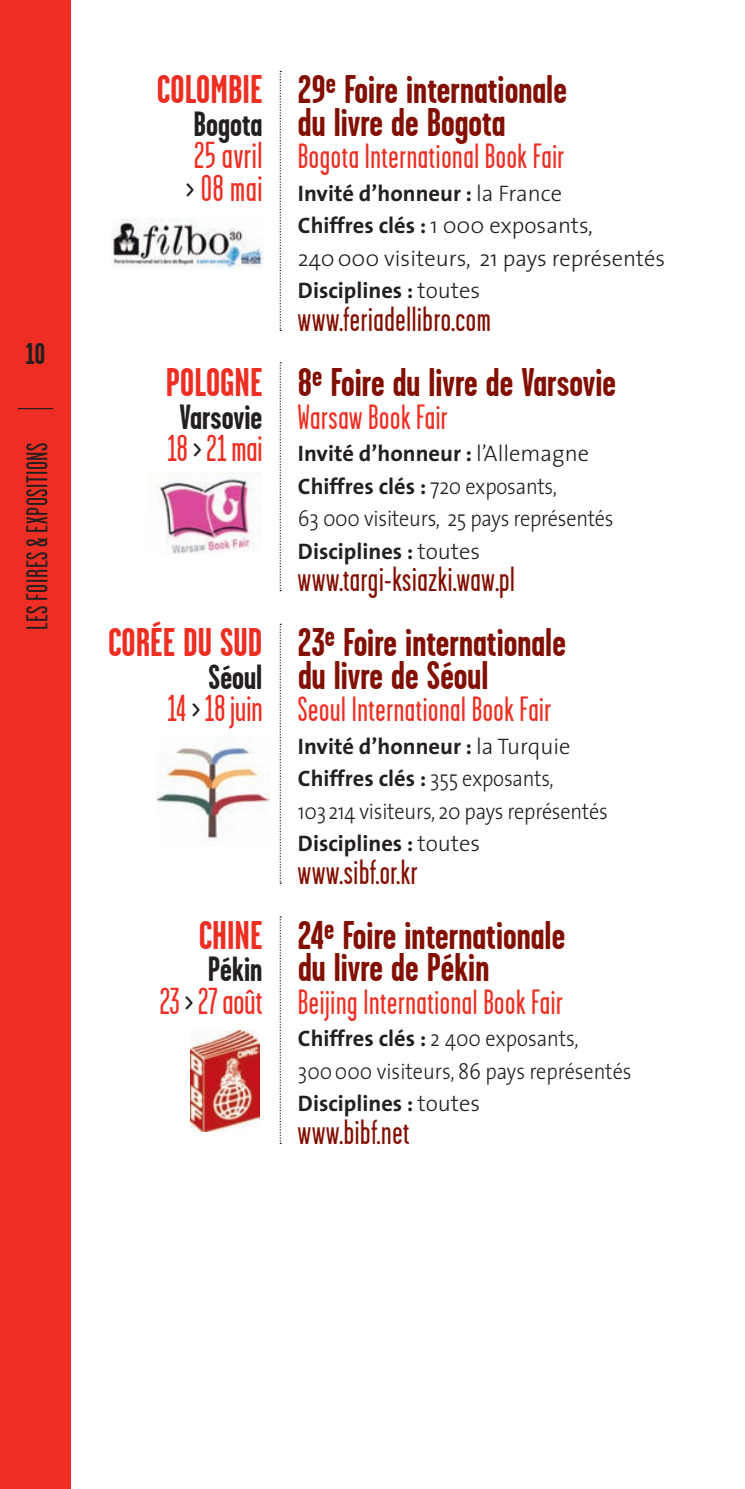
<style>
.page{position:relative;width:745px;height:1489px;background:#fff}
.page>*{position:absolute;margin:0;border:0;box-sizing:border-box;transform-origin:0 0}
.t1{font:700 40px/32.5px "Garage Gothic";color:#820f01}
.t2{font:700 40px "Garage Gothic";color:#ee2e22}
.t3{font:37.5px "Garage Gothic";color:#ee2e22}
.t4{font:37.5px/32.5px "Garage Gothic";letter-spacing:.02em;color:#ee2e22}
.t5{font:35px "Garage Gothic";letter-spacing:.02em;color:#ee2e22}
.t6{font:35px "Garage Gothic";letter-spacing:.02em;color:#820f01}
.t7{font:700 35px "Garage Gothic";color:#231f20}
.t8{font:30px "Garage Gothic";letter-spacing:.02em;color:#231f20}
.t9{font:700 30px "Garage Gothic";color:#231f20}
.t10{font:300 22.5px/32.5px "The Sans";letter-spacing:-.01em;color:#231f20}
.t11{font:300 22.5px/32.5px "The Sans";letter-spacing:-.01em;color:#231f20;scale:.9 1}
.s1{color:#231f20}
.s2{font-weight:700}
</style>
<div class="page">
<img style="left:157px;top:473px;width:103px;height:81px">
<img style="left:157px;top:735px;width:112px;height:106px">
<div style="left:0;top:0;width:71px;height:1488px;background:#ee2e22"></div>
<hr style="left:18px;top:408px;width:35px;height:1px;background:#231f20">
<svg style="left:279px;top:71px;width:2px;height:260px"></svg>
<svg style="left:279px;top:362px;width:2px;height:229px"></svg>
<svg style="left:279px;top:623px;width:2px;height:260px"></svg>
<svg style="left:279px;top:916px;width:2px;height:227px"></svg>
<img style="left:190px;top:1030px;width:69px;height:100px">
<img style="left:112px;top:219px;width:152px;height:50px">
<h3 class="t9" style="left:26px;top:337px;width:21px">10</h3>
<h3 class="t8" style="left:22px;top:630px;width:189px;rotate:-90deg">LES FOIRES &amp; EXPOSITIONS</h3>
<h1 class="t2" style="left:157px;top:69px;width:107px">COLOMBIE</h1>
<h3 class="t7" style="left:193px;top:105px;width:70px">Bogota</h3>
<h2 class="t4" style="left:185px;top:140px;width:79px">25 avril <span class="s1">&gt;</span> 08 mai</h2>
<h1 class="t2" style="left:166px;top:361px;width:98px">POLOGNE</h1>
<h3 class="t7" style="left:179px;top:398px;width:84px">Varsovie</h3>
<h2 class="t3" style="left:167px;top:429px;width:96px">18 <span class="s1">&gt;</span> 21 mai</h2>
<h1 class="t2" style="left:108px;top:621px;width:156px">CORÉE DU SUD</h1>
<h3 class="t7" style="left:208px;top:658px;width:56px">Séoul</h3>
<h2 class="t3" style="left:167px;top:689px;width:96px">14 <span class="s1">&gt;</span> 18 juin</h2>
<h1 class="t2" style="left:198px;top:914px;width:65px">CHINE</h1>
<h3 class="t7" style="left:207px;top:950px;width:56px">Pékin</h3>
<h2 class="t3" style="left:160px;top:981px;width:104px">23 <span class="s1">&gt;</span> 27 août</h2>
<h1 class="t1" style="left:298px;top:74px;width:270px">29<sup>e</sup> Foire internationale du livre de Bogota</h1>
<h3 class="t5" style="left:298px;top:138px;width:267px">Bogota International Book Fair</h3>
<p class="t10" style="left:298px;top:176px;width:368px"><span class="s2">Invité d’honneur :</span> la France<br><span class="s2">Chiffres clés :</span> 1 000 exposants,<br>240 000 visiteurs, 21 pays représentés<br><span class="s2">Disciplines :</span> toutes</p>
<h3 class="t6" style="left:298px;top:301px;width:194px">www.feriadellibro.com</h3>
<h1 class="t1" style="left:298px;top:366px;width:319px">8<sup>e</sup> Foire du livre de Varsovie</h1>
<h3 class="t5" style="left:298px;top:398px;width:151px">Warsaw Book Fair</h3>
<p class="t10" style="left:298px;top:436px;width:317px"><span class="s2">Invité d’honneur :</span> l’Allemagne<br><span class="s2">Chiffres clés :</span> 720 exposants,<br>63 000 visiteurs, 25 pays représentés<br><span class="s2">Disciplines :</span> toutes</p>
<h3 class="t6" style="left:298px;top:561px;width:218px">www.targi-ksiazki.waw.pl</h3>
<h1 class="t1" style="left:298px;top:626px;width:269px">23<sup>e</sup> Foire internationale du livre de Séoul</h1>
<h3 class="t5" style="left:298px;top:691px;width:254px">Seoul International Book Fair</h3>
<p class="t10" style="left:298px;top:729px;width:311px"><span class="s2">Invité d’honneur :</span> la Turquie<br><span class="s2">Chiffres clés :</span> 355 exposants,<br>103214 visiteurs, 20 pays représentés<br><span class="s2">Disciplines :</span> toutes</p>
<h3 class="t6" style="left:298px;top:853px;width:121px">www.sibf.or.kr</h3>
<h1 class="t1" style="left:298px;top:919px;width:269px">24<sup>e</sup> Foire internationale du livre de Pékin</h1>
<h3 class="t5" style="left:298px;top:983px;width:266px">Beijing International Book Fair</h3>
<p class="t11" style="left:298px;top:1021px;width:372px"><span class="s2">Chiffres clés :</span> 2 400 exposants,<br>300 000 visiteurs, 86 pays représentés<br><span class="s2">Disciplines :</span> toutes</p>
<h3 class="t6" style="left:298px;top:1113px;width:113px">www.bibf.net</h3>
</div>
